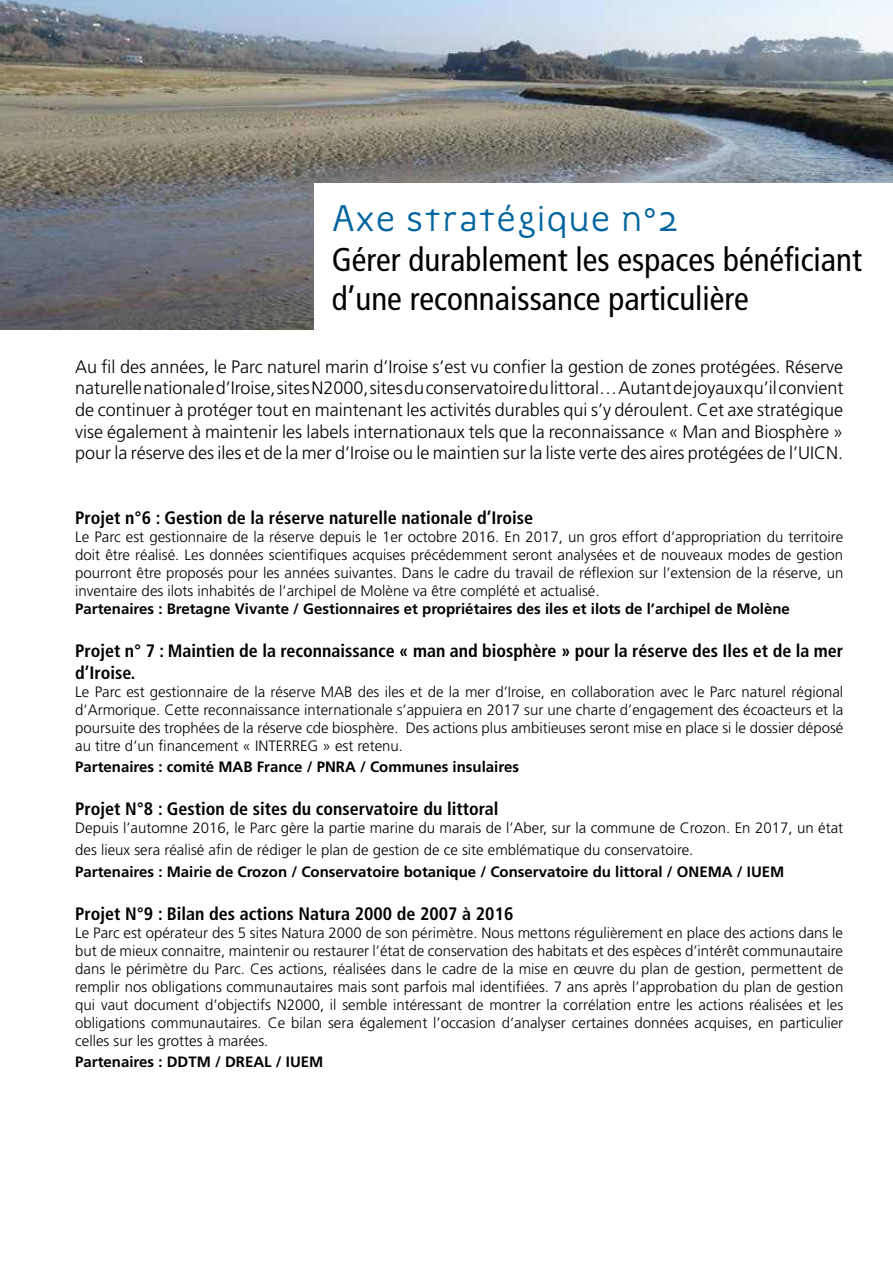
<style>
.page{position:relative;width:893px;height:1263px;background:#fff}
.page>*{position:absolute;margin:0;border:0;box-sizing:border-box;transform-origin:0 0}
.t1{font:37.5px "Spotka";color:#00659e}
.t2{font:condensed 33px/39.6px "Frutiger";color:#000}
.t3{font:300 18px/21.6px "Frutiger";color:#000;text-align:justify}
.t4{font:700 condensed 18px/21.6px "Frutiger";color:#000}
.t5{font:300 15px/18px "Frutiger";color:#000;text-align:justify}
.t6{font:700 15px "Frutiger";color:#000}
</style>
<div class="page">
<img style="left:0;top:0;width:893px;height:330px">
<div style="left:315px;top:183px;width:578px;height:147px;background:#fff"></div>
<h1 class="t1" style="left:332px;top:198px;width:349px">Axe stratégique n°2</h1>
<h2 class="t2" style="left:332px;top:240px;width:532px">Gérer durablement les espaces bénéficiant d’une reconnaissance particulière</h2>
<p class="t3" style="left:75px;top:356px;width:770px">Au fil des années, le Parc naturel marin d’Iroise s’est vu confier la gestion de zones protégées. Réserve naturelle nationale d’Iroise, sites N2000, sites du conservatoire du littoral… Autant de joyaux qu’il convient de continuer à protéger tout en maintenant les activités durables qui s’y déroulent. Cet axe stratégique vise également à maintenir les labels internationaux tels que la reconnaissance « Man and Biosphère » pour la réserve des iles et de la mer d’Iroise ou le maintien sur la liste verte des aires protégées de l’UICN.</p>
<p class="t4" style="left:75px;top:507px;width:459px">Projet n°6 : Gestion de la réserve naturelle nationale d’Iroise</p>
<p class="t5" style="left:75px;top:528px;width:770px">Le Parc est gestionnaire de la réserve depuis le 1er octobre 2016. En 2017, un gros effort d’appropriation du territoire doit être réalisé. Les données scientifiques acquises précédemment seront analysées et de nouveaux modes de gestion pourront être proposés pour les années suivantes. Dans le cadre du travail de réflexion sur l’extension de la réserve, un inventaire des ilots inhabités de l’archipel de Molène va être complété et actualisé.</p>
<p class="t6" style="left:75px;top:600px;width:716px">Partenaires : Bretagne Vivante / Gestionnaires et propriétaires des iles et ilots de l’archipel de Molène</p>
<p class="t4" style="left:75px;top:640px;width:769px">Projet n° 7 : Maintien de la reconnaissance « man and biosphère » pour la réserve des Iles et de la mer d’Iroise.</p>
<p class="t5" style="left:75px;top:683px;width:770px">Le Parc est gestionnaire de la réserve MAB des iles et de la mer d’Iroise, en collaboration avec le Parc naturel régional d’Armorique. Cette reconnaissance internationale s’appuiera en 2017 sur une charte d’engagement des écoacteurs et la poursuite des trophées de la réserve cde biosphère. Des actions plus ambitieuses seront mise en place si le dossier déposé au titre d’un financement « INTERREG » est retenu.</p>
<p class="t6" style="left:75px;top:758px;width:445px">Partenaires : comité MAB France / PNRA / Communes insulaires</p>
<p class="t4" style="left:75px;top:798px;width:425px">Projet N°8 : Gestion de sites du conservatoire du littoral</p>
<p class="t5" style="left:75px;top:818px;width:769px;line-height:21.6px">Depuis l’automne 2016, le Parc gère la partie marine du marais de l’Aber, sur la commune de Crozon. En 2017, un état des lieux sera réalisé afin de rédiger le plan de gestion de ce site emblématique du conservatoire.</p>
<p class="t6" style="left:75px;top:863px;width:711px">Partenaires : Mairie de Crozon / Conservatoire botanique / Conservatoire du littoral / ONEMA / IUEM</p>
<p class="t4" style="left:75px;top:903px;width:440px">Projet N°9 : Bilan des actions Natura 2000 de 2007 à 2016</p>
<p class="t5" style="left:75px;top:924px;width:769px">Le Parc est opérateur des 5 sites Natura 2000 de son périmètre. Nous mettons régulièrement en place des actions dans le but de mieux connaitre, maintenir ou restaurer l’état de conservation des habitats et des espèces d’intérêt communautaire dans le périmètre du Parc. Ces actions, réalisées dans le cadre de la mise en œuvre du plan de gestion, permettent de remplir nos obligations communautaires mais sont parfois mal identifiées. 7 ans après l’approbation du plan de gestion qui vaut document d’objectifs N2000, il semble intéressant de montrer la corrélation entre les actions réalisées et les obligations communautaires. Ce bilan sera également l’occasion d’analyser certaines données acquises, en particulier celles sur les grottes à marées.</p>
<p class="t6" style="left:75px;top:1053px;width:250px">Partenaires : DDTM / DREAL / IUEM</p>
</div>
